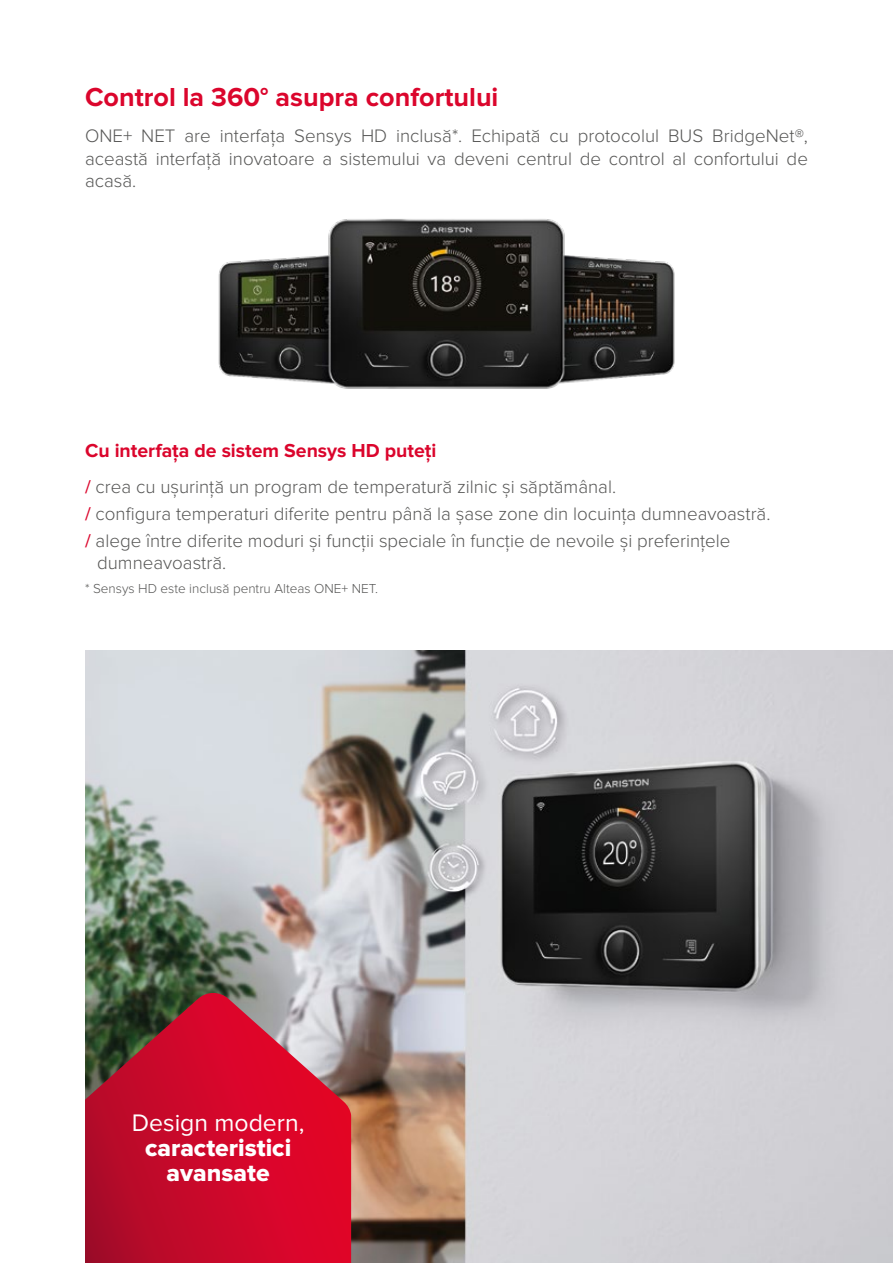
<style>
.page{position:relative;width:893px;height:1263px;background:#fff}
.page>*{position:absolute;margin:0;border:0;box-sizing:border-box;transform-origin:0 0}
.t1{font:700 27px "Proxima Nova";color:#db052c}
.t2{font:24.75px/24.8px "Proxima Nova Extrabld";color:#fff;text-align:center}
.t3{font:24.75px "Proxima Nova";color:#fff}
.t4{font:700 19.5px "Proxima Nova";color:#db052c}
.t5{font:300 18.75px/22.5px "Proxima Nova";color:#575756;text-align:justify}
.t6{font:300 13.5px "Proxima Nova";color:#575756}
.s1{font-weight:500;color:#db052c}
</style>
<div class="page">
<img style="left:85px;top:651px;width:808px;height:612px">
<svg style="left:85px;top:993px;width:266px;height:270px;background:#bd1e38"></svg>
<img style="left:218px;top:219px;width:457px;height:170px">
<h1 class="t1" style="left:85px;top:82px;width:415px">Control la 360° asupra confortului</h1>
<p class="t5" style="left:85px;top:125px;width:724px">ONE+ NET are interfața Sensys HD inclusă*. Echipată cu protocolul BUS BridgeNet®, această interfață inovatoare a sistemului va deveni centrul de control al confortului de acasă.</p>
<p class="t4" style="left:85px;top:439px;width:353px">Cu interfața de sistem Sensys HD puteți</p>
<p class="t5" style="left:85px;top:474px;width:687px;line-height:26.7px;text-align:left"><span class="s1">/</span> crea cu ușurință un program de temperatură zilnic și săptămânal.<br><span class="s1">/</span> configura temperaturi diferite pentru până la șase zone din locuința dumneavoastră. <span class="s1">/</span> alege între diferite moduri și funcții speciale în funcție de nevoile și preferințele</p>
<p class="t5" style="left:97px;top:552px;width:131px">dumneavoastră.</p>
<p class="t6" style="left:85px;top:581px;width:295px">* Sensys HD este inclusă pentru Alteas ONE+ NET.</p>
<h2 class="t3" style="left:132px;top:1108px;width:174px">Design modern,</h2>
<h2 class="t2" style="left:145px;top:1136px;width:148px">caracteristici avansate</h2>
</div>
